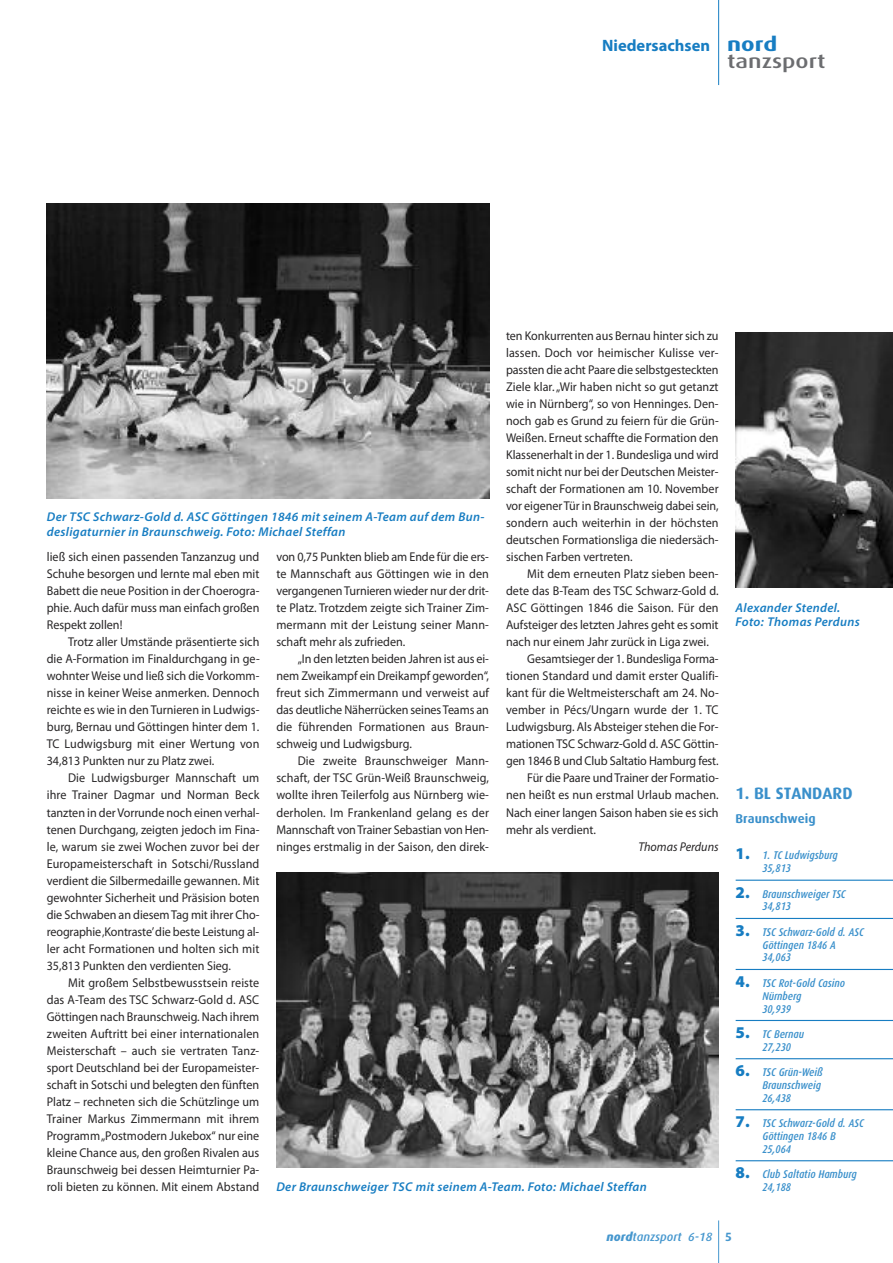
<style>
.page{position:relative;width:893px;height:1263px;background:#fff}
.page>*{position:absolute;margin:0;border:0;box-sizing:border-box;transform-origin:0 0}
.t1{font:500 19.5px "Dax";color:#6c6d70;scale:1.25 1}
.t2{font:700 19.5px "Dax";color:#177dc2;scale:1.25 1}
.t3{font:700 16.5px "Myriad Pro";color:#177dc2}
.t4{font:700 16.5px "Dax";color:#3a90cb}
.t5{font:12.75px/17px "Myriad Pro";color:#272526;text-align:justify;scale:.95 1}
.t6{font:italic 600 12.75px/14.9px "Myriad Pro";letter-spacing:.025em;color:#177dc2}
.t7{font:italic 12.75px "Myriad Pro";color:#272526;scale:.95 1}
.t8{font:700 12.75px "Dax";color:#3a90cb}
.t9{font:italic 500 12px "Dax";color:#4697ce}
.t10{font:italic 500 11.25px/12.8px "Dax Condensed";color:#3a90cb}
.s1{font-family:"Myriad Pro";font-weight:900;font-style:normal;font-size:16.5px;color:#177dc2}
.s2{font-weight:800}
.s3{font-weight:700;font-style:normal}
</style>
<div class="page">
<hr style="left:718px;top:1220px;width:1px;height:43px;background:#4697ce">
<hr style="left:718px;top:0;width:1px;height:85px;background:#177dc2">
<hr style="left:736px;top:880px;width:157px;height:1px;background:#177dc2">
<hr style="left:736px;top:918px;width:157px;height:1px;background:#177dc2">
<hr style="left:736px;top:969px;width:157px;height:1px;background:#177dc2">
<hr style="left:736px;top:1020px;width:157px;height:1px;background:#177dc2">
<hr style="left:736px;top:1058px;width:157px;height:1px;background:#177dc2">
<hr style="left:736px;top:1109px;width:157px;height:1px;background:#177dc2">
<hr style="left:736px;top:1160px;width:157px;height:1px;background:#177dc2">
<img style="left:276px;top:873px;width:443px;height:294px">
<img style="left:47px;top:203px;width:442px;height:295px">
<img style="left:736px;top:333px;width:157px;height:255px">
<p class="t3" style="left:602px;top:39px;width:110px">Niedersachsen</p>
<h1 class="t2" style="left:727px;top:34px;width:42px">nord</h1>
<h1 class="t1" style="left:727px;top:50px;width:80px">tanzsport</h1>
<p class="t5" style="left:506px;top:328px;width:225px">ten Konkurrenten aus Bernau hinter sich zu lassen. Doch vor heimischer Kulisse ver&shy;passten die acht Paare die selbstgesteckten Ziele klar.„Wir haben nicht so gut getanzt wie in Nürnberg“, so von Henninges. Den&shy;noch gab es Grund zu feiern für die Grün-Weißen. Erneut schaffte die Formation den Klassenerhalt in der 1. Bundesliga und wird somit nicht nur bei der Deutschen Meister&shy;schaft der Formationen am 10. November vor eigener Tür in Braunschweig dabei sein, sondern auch weiterhin in der höchsten deutschen Formationsliga die niedersäch&shy;sischen Farben vertreten.</p>
<p class="t5" style="left:527px;top:567px;width:203px">Mit dem erneuten Platz sieben been-</p>
<p class="t5" style="left:506px;top:584px;width:225px">dete das B-Team des TSC Schwarz-Gold d.</p>
<p class="t5" style="left:506px;top:601px;width:225px">ASC Göttingen 1846 die Saison. Für den</p>
<p class="t5" style="left:506px;top:618px;width:225px">Aufsteiger des letzten Jahres geht es somit</p>
<p class="t5" style="left:506px;top:635px;width:215px">nach nur einem Jahr zurück in Liga zwei.</p>
<p class="t5" style="left:527px;top:652px;width:203px">Gesamtsieger der 1. Bundesliga Forma-</p>
<p class="t5" style="left:506px;top:669px;width:225px">tionen Standard und damit erster Qualifi-</p>
<p class="t5" style="left:506px;top:686px;width:225px">kant für die Weltmeisterschaft am 24. No-</p>
<p class="t5" style="left:506px;top:703px;width:225px">vember in Pécs/Ungarn wurde der 1. TC</p>
<p class="t5" style="left:506px;top:720px;width:225px">Ludwigsburg. Als Absteiger stehen die For-</p>
<p class="t5" style="left:506px;top:737px;width:225px">mationenTSC Schwarz-Gold d. ASC Göttin-</p>
<p class="t5" style="left:506px;top:754px;width:225px">gen 1846 B und Club Saltatio Hamburg fest.</p>
<p class="t5" style="left:527px;top:771px;width:203px">Für die Paare undTrainer der Formatio-</p>
<p class="t5" style="left:506px;top:788px;width:225px">nen heißt es nun erstmal Urlaub machen.</p>
<p class="t5" style="left:506px;top:805px;width:225px">Nach einer langen Saison haben sie es sich</p>
<p class="t5" style="left:506px;top:822px;width:96px">mehr als verdient.</p>
<p class="t7" style="left:638px;top:841px;width:86px">Thomas Perduns</p>
<p class="t6" style="left:47px;top:511px;width:439px">Der TSC Schwarz-Gold d. ASC Göttingen 1846 mit seinem A-Team auf dem Bun&shy;desligaturnier in Braunschweig. Foto: Michael Steffan</p>
<p class="t5" style="left:47px;top:550px;width:225px">ließ sich einen passenden Tanzanzug und Schuhe besorgen und lernte mal eben mit Babett die neue Position in der Choerogra&shy;phie. Auch dafür muss man einfach großen Respekt zollen!</p>
<p class="t5" style="left:47px;top:635px;width:226px;text-indent:21px">Trotz aller Umstände präsentierte sich die A-Formation im Finaldurchgang in ge&shy;wohnter Weise und ließ sich die Vorkomm&shy;nisse in keiner Weise anmerken. Dennoch reichte es wie in den Turnieren in Ludwigs&shy;burg, Bernau und Göttingen hinter dem 1.<br>TC Ludwigsburg mit einer Wertung von 34,813 Punkten nur zu Platz zwei.</p>
<p class="t5" style="left:47px;top:771px;width:226px;text-indent:21px">Die Ludwigsburger Mannschaft um ihre Trainer Dagmar und Norman Beck tanzten in der Vorrunde noch einen verhal&shy;tenen Durchgang, zeigten jedoch im Fina&shy;le, warum sie zwei Wochen zuvor bei der Europameisterschaft in Sotschi/Russland verdient die Silbermedaille gewannen. Mit gewohnter Sicherheit und Präsision boten die Schwaben an diesemTag mit ihrer Cho&shy;reographie‚Kontraste’die beste Leistung al&shy;ler acht Formationen und holten sich mit 35,813 Punkten den verdienten Sieg.</p>
<p class="t5" style="left:47px;top:975px;width:225px;text-indent:21px">Mit großem Selbstbewusstsein reiste das A-Team des TSC Schwarz-Gold d. ASC Göttingen nach Braunschweig. Nach ihrem zweiten Auftritt bei einer internationalen Meisterschaft – auch sie vertraten Tanz&shy;sport Deutschland bei der Europameister&shy;schaft in Sotschi und belegten den fünften Platz – rechneten sich die Schützlinge um Trainer Markus Zimmermann mit ihrem Programm„Postmodern Jukebox“ nur eine kleine Chance aus, den großen Rivalen aus Braunschweig bei dessen Heimturnier Pa&shy;roli bieten zu können. Mit einem Abstand</p>
<p class="t5" style="left:276px;top:550px;width:225px">von 0,75 Punkten blieb am Ende für die ers&shy;te Mannschaft aus Göttingen wie in den vergangenenTurnieren wieder nur der drit&shy;te Platz. Trotzdem zeigte sich Trainer Zim&shy;mermann mit der Leistung seiner Mann&shy;schaft mehr als zufrieden.</p>
<p class="t5" style="left:276px;top:652px;width:225px;text-indent:21px">„In den letzten beiden Jahren ist aus ei&shy;nem Zweikampf ein Dreikampf geworden“, freut sich Zimmermann und verweist auf das deutliche Näherrücken seines Teams an die führenden Formationen aus Braun&shy;schweig und Ludwigsburg.</p>
<p class="t5" style="left:276px;top:754px;width:225px;text-indent:21px">Die zweite Braunschweiger Mann&shy;schaft, der TSC Grün-Weiß Braunschweig, wollte ihren Teilerfolg aus Nürnberg wie&shy;derholen. Im Frankenland gelang es der Mannschaft vonTrainer Sebastian von Hen&shy;ninges erstmalig in der Saison, den direk-</p>
<p class="t6" style="left:736px;top:601px;width:126px">Alexander Stendel.<br>Foto: Thomas Perduns</p>
<p class="t4" style="left:736px;top:784px;width:118px">1. BL STANDARD</p>
<p class="t8" style="left:736px;top:811px;width:81px">Braunschweig</p>
<p class="t10" style="left:762px;top:849px;width:77px;text-indent:-27px"><span class="s1">1.</span> 1. TC Ludwigsburg<br>35,813</p>
<p class="t10" style="left:762px;top:887px;width:85px;text-indent:-27px"><span class="s1">2.</span> Braunschweiger TSC<br>34,813</p>
<p class="t10" style="left:762px;top:926px;width:103px;text-indent:-27px"><span class="s1">3.</span> TSC Schwarz-Gold d. ASC<br>Göttingen 1846 A<br>34,063</p>
<p class="t10" style="left:762px;top:977px;width:84px;text-indent:-27px"><span class="s1">4.</span> TSC Rot-Gold Casino<br>Nürnberg<br>30,939</p>
<p class="t10" style="left:762px;top:1028px;width:43px;text-indent:-27px"><span class="s1">5.</span> TC Bernau<br>27,230</p>
<p class="t10" style="left:762px;top:1066px;width:62px;text-indent:-27px"><span class="s1">6.</span> TSC Grün-Weiß<br>Braunschweig<br>26,438</p>
<p class="t10" style="left:762px;top:1117px;width:103px;text-indent:-27px"><span class="s1">7.</span> TSC Schwarz-Gold d. ASC<br>Göttingen 1846 B<br>25,064</p>
<p class="t10" style="left:736px;top:1168px;width:123px"><span class="s1">8.</span> Club Saltatio Hamburg</p>
<p class="t6" style="left:276px;top:1180px;width:372px">Der Braunschweiger TSC mit seinem A-Team. Foto: Michael Steffan</p>
<p class="t10" style="left:762px;top:1181px;width:30px">24,188</p>
<p class="t9" style="left:607px;top:1230px;width:127px"><span class="s2">nord</span>tanzsport 6-18 <span class="s3">5</span></p>
</div>
